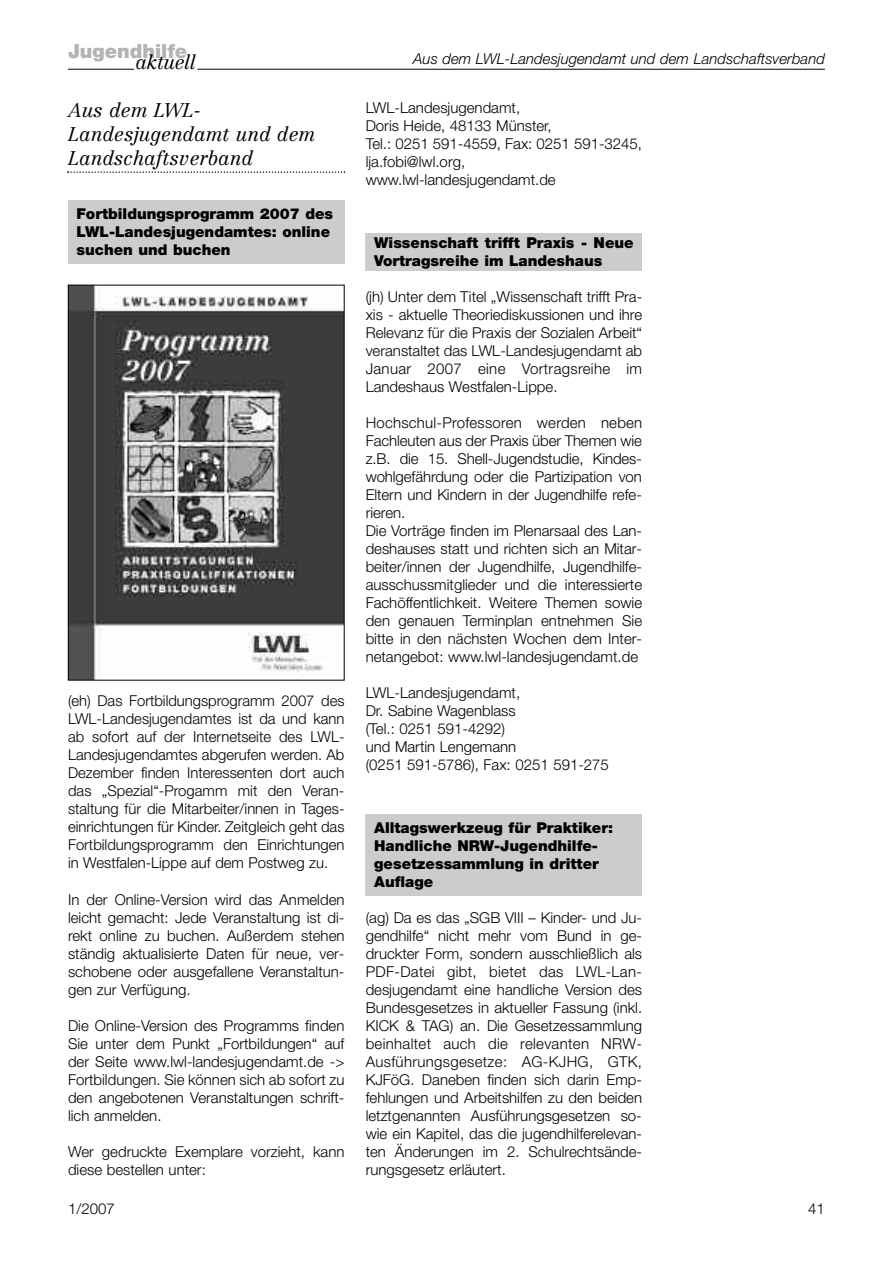
<style>
.page{position:relative;width:893px;height:1263px;background:#fff}
.page>*{position:absolute;margin:0;border:0;box-sizing:border-box;transform-origin:0 0}
.t1{font:italic 300 19.5px/24px "Centennial";color:#000}
.t2{font:900 19.5px "Helvetica Neue";color:#b3b3b3}
.t3{font:italic 300 19.5px "Centennial";letter-spacing:-.03em;color:#000}
.t4{font:300 15px/18px "Helvetica Neue";color:#000;text-align:justify}
.t5{font:900 15px/18px "Helvetica Neue";color:#000}
.t6{font:italic 300 15px "Helvetica Neue";color:#000}
</style>
<div class="page">
<div style="left:366px;top:814px;width:276px;height:82px;background:#ccc"></div>
<div style="left:366px;top:233px;width:276px;height:37px;background:#ccc"></div>
<div style="left:68px;top:200px;width:276px;height:64px;background:#ccc"></div>
<hr style="left:68px;top:69px;width:66px;height:1px;background:#000">
<hr style="left:197px;top:69px;width:628px;height:1px;background:#000">
<svg style="left:67px;top:171px;width:278px;height:2px"></svg>
<img style="left:70px;top:287px;width:272px;height:391px">
<div style="left:68px;top:285px;width:276px;height:395px;border:1px solid #000"></div>
<h1 class="t2" style="left:68px;top:44px;width:121px">Jugendhilfe</h1>
<h1 class="t3" style="left:135px;top:55px;width:62px">aktuell</h1>
<p class="t6" style="left:413px;top:53px;width:413px">Aus dem LWL-Landesjugendamt und dem Landschaftsverband</p>
<h1 class="t1" style="left:68px;top:100px;width:249px">Aus dem LWL-<br>Landesjugendamt und dem<br>Landschaftsverband</h1>
<p class="t5" style="left:77px;top:206px;width:258px">Fortbildungsprogramm 2007 des<br>LWL-Landesjugendamtes: online suchen und buchen</p>
<p class="t4" style="left:68px;top:693px;width:278px">(eh) Das Fortbildungsprogramm 2007 des LWL-Landesjugendamtes ist da und kann ab sofort auf der Internetseite des LWL-Landesjugendamtes abgerufen werden. Ab Dezember finden Interessenten dort auch das „Spezial“-Progamm mit den Veran&shy;staltung für die Mitarbeiter/innen in Tages&shy;einrichtungen für Kinder. Zeitgleich geht das Fortbildungsprogramm den Einrichtungen in Westfalen-Lippe auf dem Postweg zu.</p>
<p class="t4" style="left:68px;top:891px;width:278px">In der Online-Version wird das Anmelden leicht gemacht: Jede Veranstaltung ist di&shy;rekt online zu buchen. Außerdem stehen ständig aktualisierte Daten für neue, ver&shy;schobene oder ausgefallene Veranstaltun&shy;gen zur Verfügung.</p>
<p class="t4" style="left:68px;top:1018px;width:278px">Die Online-Version des Programms finden Sie unter dem Punkt „Fortbildungen“ auf der Seite www.lwl-landesjugendamt.de -&gt; Fortbildungen. Sie können sich ab sofort zu den angebotenen Veranstaltungen schrift&shy;lich anmelden.</p>
<p class="t4" style="left:68px;top:1144px;width:278px">Wer gedruckte Exemplare vorzieht, kann diese bestellen unter:</p>
<p class="t4" style="left:366px;top:100px;width:278px;text-align:left">LWL-Landesjugendamt,<br>Doris Heide, 48133 Münster,<br>Tel.: 0251 591-4559, Fax: 0251 591-3245, lja.fobi@lwl.org, www.lwl-landesjugendamt.de</p>
<p class="t5" style="left:374px;top:235px;width:261px">Wissenschaft trifft Praxis - Neue<br>Vortragsreihe im Landeshaus</p>
<p class="t4" style="left:366px;top:289px;width:278px">(jh) Unter dem Titel „Wissenschaft trifft Pra&shy;xis - aktuelle Theoriediskussionen und ihre Relevanz für die Praxis der Sozialen Arbeit“ veranstaltet das LWL-Landesjugendamt ab Januar 2007 eine Vortragsreihe im Landeshaus Westfalen-Lippe.</p>
<p class="t4" style="left:366px;top:415px;width:278px;text-align:left">Hochschul-Professoren werden neben Fachleuten aus der Praxis über Themen wie z.B. die 15. Shell-Jugendstudie, Kindes&shy;wohlgefährdung oder die Partizipation von Eltern und Kindern in der Jugendhilfe refe&shy;rieren.<br>Die Vorträge finden im Plenarsaal des Lan&shy;deshauses statt und richten sich an Mitar&shy;beiter/innen der Jugendhilfe, Jugendhilfe&shy;ausschussmitglieder und die interessierte Fachöffentlichkeit. Weitere Themen sowie den genauen Terminplan entnehmen Sie bitte in den nächsten Wochen dem Inter&shy;netangebot: www.lwl-landesjugendamt.de</p>
<p class="t4" style="left:366px;top:685px;width:245px;text-align:left">LWL-Landesjugendamt,<br>Dr. Sabine Wagenblass<br>(Tel.: 0251 591-4292)<br>und Martin Lengemann<br>(0251 591-5786), Fax: 0251 591-275</p>
<p class="t5" style="left:374px;top:820px;width:240px">Alltagswerkzeug für Praktiker:<br>Handliche NRW-Jugendhilfe&shy;gesetzessammlung in dritter<br>Auflage</p>
<p class="t4" style="left:366px;top:910px;width:278px">(ag) Da es das „SGB VIII – Kinder- und Ju&shy;gendhilfe“ nicht mehr vom Bund in ge&shy;druckter Form, sondern ausschließlich als PDF-Datei gibt, bietet das LWL-Lan&shy;desjugendamt eine handliche Version des Bundesgesetzes in aktueller Fassung (inkl.<br>KICK &amp; TAG) an. Die Gesetzessammlung beinhaltet auch die relevanten NRW-Ausführungsgesetze: AG-KJHG, GTK, KJFöG. Daneben finden sich darin Emp&shy;fehlungen und Arbeitshilfen zu den beiden letztgenannten Ausführungsgesetzen so&shy;wie ein Kapitel, das die jugendhilferelevan&shy;ten Änderungen im 2. Schulrechtsände&shy;rungsgesetz erläutert.</p>
<p class="t4" style="left:68px;top:1201px;width:48px">1/2007</p>
<p class="t4" style="left:808px;top:1201px;width:18px">41</p>
</div>
